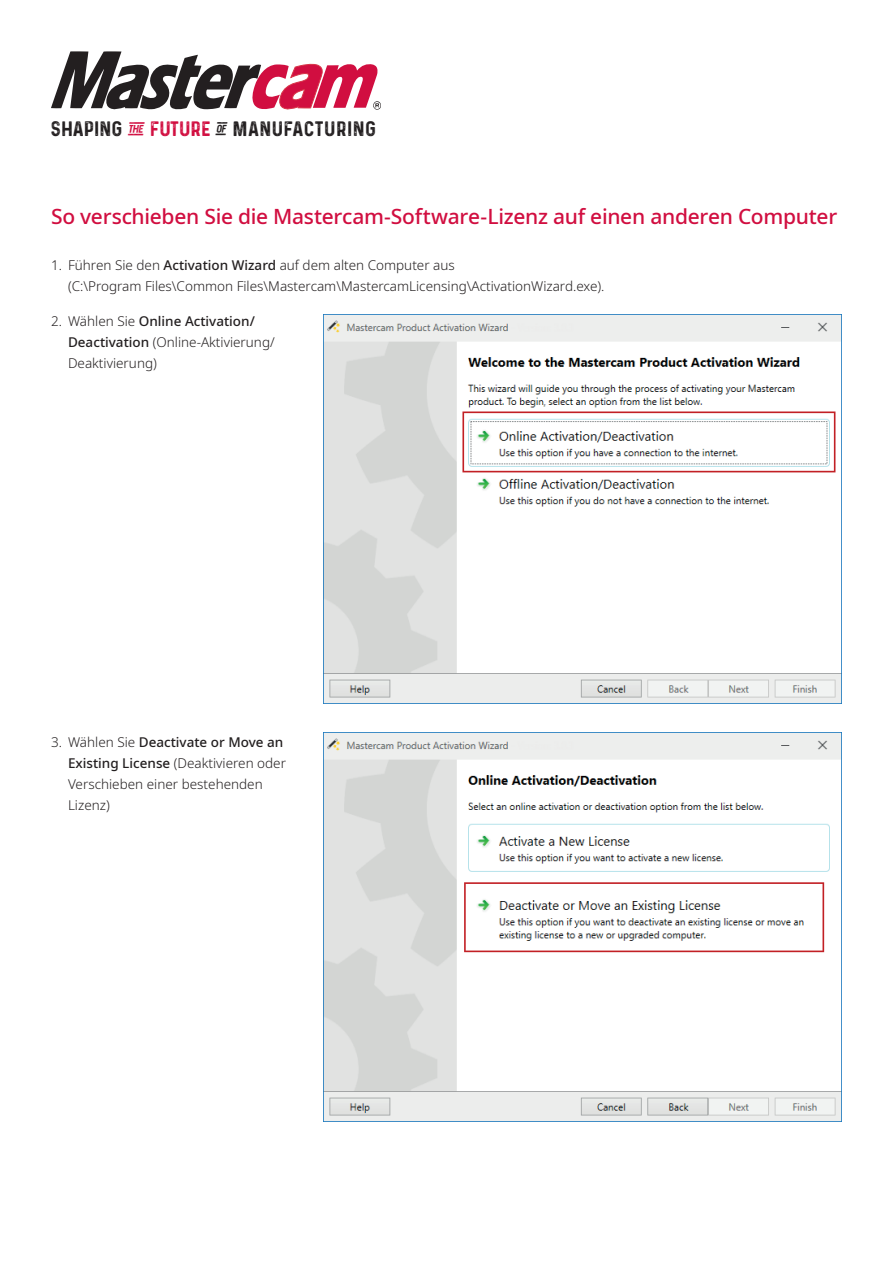
<style>
.page{position:relative;width:893px;height:1263px;background:#fff}
.page>*{position:absolute;margin:0;border:0;box-sizing:border-box;transform-origin:0 0}
.t1{font:500 21px "Noto Sans";letter-spacing:-.015em;color:#d10e40}
.t2{font:16.65px "Prequel Demo";color:#231f20}
.t3{font:300 13.5px/21px "Noto Sans";color:#231f20}
.s1{color:#d10e40}
.s2{font-weight:500}
</style>
<div class="page">
<svg style="left:51px;top:51px;width:330px;height:59px"></svg>
<img style="left:323px;top:314px;width:519px;height:390px">
<img style="left:323px;top:732px;width:519px;height:389px">
<p class="t2" style="left:50px;top:117px;width:327px">SHAPING <span class="s1">THE FUTURE</span> OF MANUFACTURING</p>
<h1 class="t1" style="left:51px;top:202px;width:788px">So verschieben Sie die Mastercam-Software-Lizenz auf einen anderen Computer</h1>
<p class="t3" style="left:68px;top:255px;width:538px;text-indent:-17px">1. Führen Sie den <span class="s2">Activation Wizard</span> auf dem alten Computer aus<br>(C:\Program Files\Common Files\Mastercam\MastercamLicensing\ActivationWizard.exe).</p>
<p class="t3" style="left:68px;top:311px;width:208px;text-indent:-17px">2. Wählen Sie <span class="s2">Online Activation/<br>Deactivation</span> (Online-Aktivierung/<br>Deaktivierung)</p>
<p class="t3" style="left:68px;top:732px;width:220px;text-indent:-17px">3. Wählen Sie <span class="s2">Deactivate or Move an<br>Existing License</span> (Deaktivieren oder<br>Verschieben einer bestehenden<br>Lizenz)</p>
</div>
